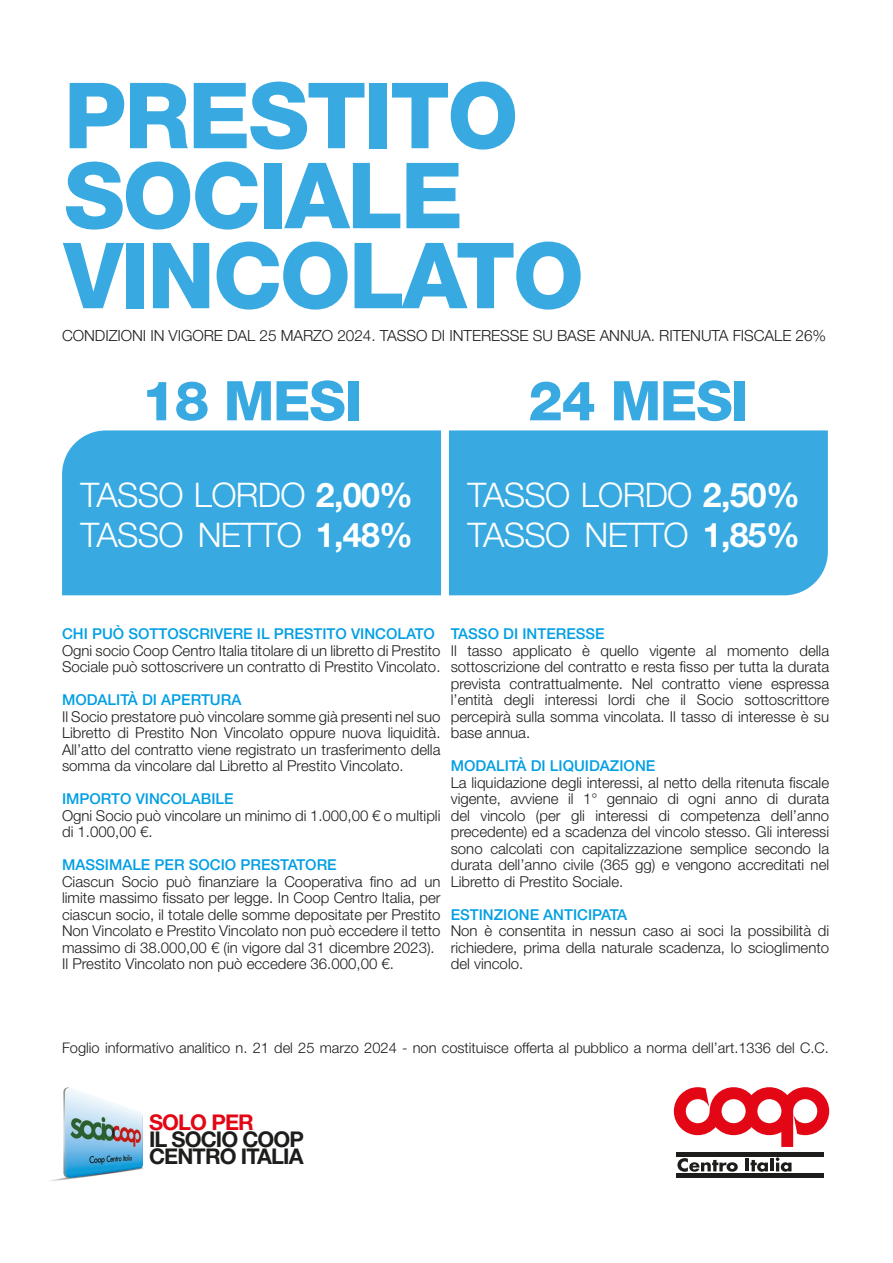
<style>
.page{position:relative;width:893px;height:1263px;background:#fff}
.page>*{position:absolute;margin:0;border:0;box-sizing:border-box;transform-origin:0 0}
.t1{font:800 91.5px/79.9px "Helvetica Neue LT Std";letter-spacing:-.025em;color:#38aae1}
.t2{font:800 54.75px "Helvetica Neue LT Std";letter-spacing:-.025em;color:#38aae1}
.t3{font:300 33.9px/40.7px "Helvetica Neue LT Std";letter-spacing:-.02em;color:#fff}
.t4{font:700 21.75px/17.2px "Helvetica Neue LT Std";letter-spacing:-.04em;color:#1d1d1b}
.t5{font:700 21.75px "Helvetica Neue LT Std";letter-spacing:-.04em;color:#e30614}
.t6{font:300 15.3px "Helvetica Neue LT Std";letter-spacing:-.005em;color:#1d1d1b}
.t7{font:300 15px/16.5px "Helvetica Neue LT Std";color:#1d1d1b;text-align:justify}
.t8{font:500 15px "Helvetica Neue LT Std";color:#009fe3}
.t9{font:300 14.7px "Helvetica Neue LT Std";color:#1d1d1b}
.s1{font-weight:700}
</style>
<div class="page">
<svg style="left:677px;top:1158px;width:61px;height:14px"></svg>
<hr style="left:745px;top:1158px;width:4px;height:13px;background:#1d1d1b">
<svg style="left:750px;top:1160px;width:18px;height:12px"></svg>
<hr style="left:770px;top:1158px;width:4px;height:13px;background:#1d1d1b">
<svg style="left:776px;top:1157px;width:15px;height:15px"></svg>
<hr style="left:677px;top:1152px;width:147px;height:4px;background:#1d1d1b">
<div style="left:677px;top:1173px;width:147px;height:5px;background:#1d1d1b"></div>
<svg style="left:674px;top:1087px;width:155px;height:60px"></svg>
<img style="left:50px;top:1087px;width:93px;height:94px">
<div style="left:62px;top:430px;width:379px;height:165px;background:#38aae1"></div>
<div style="left:449px;top:430px;width:379px;height:165px;background:#38aae1"></div>
<h1 class="t1" style="left:64px;top:75px;width:522px">PRESTITO<br>SOCIALE<br>VINCOLATO</h1>
<p class="t6" style="left:62px;top:326px;width:766px">CONDIZIONI IN VIGORE DAL 25 MARZO 2024. TASSO DI INTERESSE SU BASE ANNUA. RITENUTA FISCALE 26%</p>
<h2 class="t2" style="left:141px;top:368px;width:222px">18 MESI</h2>
<h3 class="t3" style="left:80px;top:474px;width:334px">TASSO LORDO <span class="s1">2,00%<br></span>TASSO NETTO <span class="s1">1,48%</span></h3>
<h2 class="t2" style="left:528px;top:368px;width:222px">24 MESI</h2>
<h3 class="t3" style="left:467px;top:474px;width:334px">TASSO LORDO <span class="s1">2,50%<br></span>TASSO NETTO <span class="s1">1,85%</span></h3>
<p class="t8" style="left:62px;top:625px;width:374px">CHI PUÒ SOTTOSCRIVERE IL PRESTITO VINCOLATO</p>
<p class="t7" style="left:62px;top:642px;width:380px">Ogni socio Coop Centro Italia titolare di un libretto di Prestito<br>Sociale può sottoscrivere un contratto di Prestito Vincolato.</p>
<p class="t8" style="left:62px;top:691px;width:181px">MODALITÀ DI APERTURA</p>
<p class="t7" style="left:62px;top:708px;width:380px">Il Socio prestatore può vincolare somme già presenti nel suo Libretto di Prestito Non Vincolato oppure nuova liquidità.<br>All’atto del contratto viene registrato un trasferimento della somma da vincolare dal Libretto al Prestito Vincolato.</p>
<p class="t8" style="left:62px;top:790px;width:173px">IMPORTO VINCOLABILE</p>
<p class="t7" style="left:62px;top:807px;width:380px">Ogni Socio può vincolare un minimo di 1.000,00 € o multipli di 1.000,00 €.</p>
<p class="t8" style="left:62px;top:856px;width:276px">MASSIMALE PER SOCIO PRESTATORE</p>
<p class="t7" style="left:62px;top:873px;width:380px;text-align:left">Ciascun Socio può finanziare la Cooperativa fino ad un limite massimo fissato per legge. In Coop Centro Italia, per ciascun socio, il totale delle somme depositate per Prestito Non Vincolato e Prestito Vincolato non può eccedere il tetto massimo di 38.000,00 € (in vigore dal 31 dicembre 2023).<br>Il Prestito Vincolato non può eccedere 36.000,00 €.</p>
<p class="t8" style="left:451px;top:625px;width:155px">TASSO DI INTERESSE</p>
<p class="t7" style="left:451px;top:642px;width:380px">Il tasso applicato è quello vigente al momento della sottoscrizione del contratto e resta fisso per tutta la durata prevista contrattualmente. Nel contratto viene espressa l’entità degli interessi lordi che il Socio sottoscrittore percepirà sulla somma vincolata. Il tasso di interesse è su base annua.</p>
<p class="t8" style="left:451px;top:757px;width:206px">MODALITÀ DI LIQUIDAZIONE</p>
<p class="t7" style="left:451px;top:774px;width:380px">La liquidazione degli interessi, al netto della ritenuta fiscale vigente, avviene il 1° gennaio di ogni anno di durata del vincolo (per gli interessi di competenza dell’anno precedente) ed a scadenza del vincolo stesso. Gli interessi sono calcolati con capitalizzazione semplice secondo la durata dell’anno civile (365 gg) e vengono accreditati nel Libretto di Prestito Sociale.</p>
<p class="t8" style="left:451px;top:905px;width:178px">ESTINZIONE ANTICIPATA</p>
<p class="t7" style="left:451px;top:922px;width:380px">Non è consentita in nessun caso ai soci la possibilità di richiedere, prima della naturale scadenza, lo scioglimento del vincolo.</p>
<p class="t9" style="left:62px;top:1038px;width:768px">Foglio informativo analitico n. 21 del 25 marzo 2024 - non costituisce offerta al pubblico a norma dell’art.1336 del C.C.</p>
<h3 class="t5" style="left:149px;top:1108px;width:106px">SOLO PER</h3>
<h3 class="t4" style="left:149px;top:1130px;width:157px">IL SOCIO COOP<br>CENTRO ITALIA</h3>
</div>
